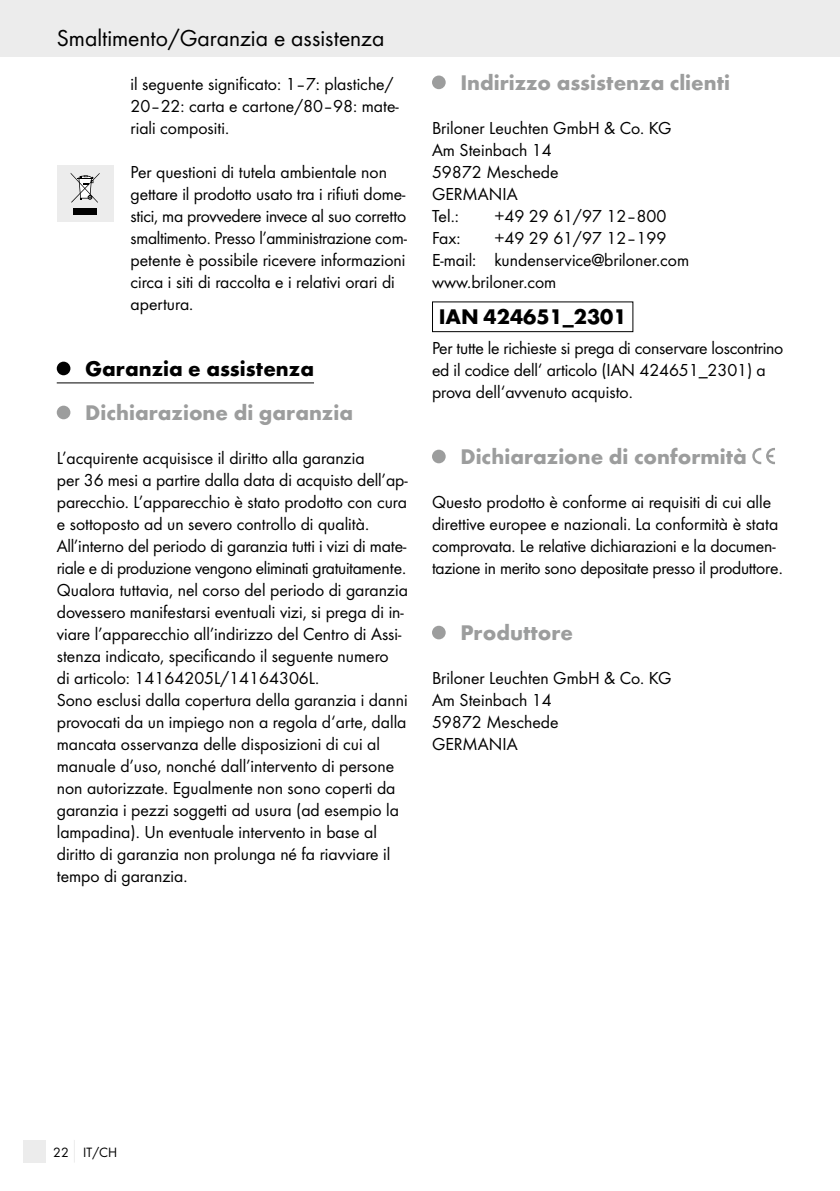
<style>
.page{position:relative;width:840px;height:1191px;background:#fff}
.page>*{position:absolute;margin:0;border:0;box-sizing:border-box;transform-origin:0 0}
.t1{font:24px "Futura Boo";color:#000}
.t2{font:700 22px "Futura";color:#9c9d9d}
.t3{font:700 22px "Futura";color:#000}
.t4{font:18px/22px "Futura Boo";color:#000}
.t5{font:14px "Futura Boo";color:#000}
</style>
<div class="page">
<div style="left:23px;top:1140px;width:22px;height:22px;background:#ececec"></div>
<svg style="left:74px;top:1140px;width:1px;height:22px"></svg>
<div style="left:0;top:0;width:839px;height:57px;background:#ececec"></div>
<hr style="left:57px;top:382px;width:257px;height:1px;background:#000">
<div style="left:57px;top:165px;width:56px;height:57px;background:#ececec"></div>
<div style="left:73px;top:209px;width:24px;height:6px;background:#000"></div>
<svg style="left:71px;top:173px;width:28px;height:30px"></svg>
<div style="left:57px;top:362px;width:13px;height:13px;background:#000;border-radius:50%"></div>
<div style="left:57px;top:406px;width:13px;height:13px;background:#9c9d9d;border-radius:50%"></div>
<div style="left:432px;top:76px;width:13px;height:13px;background:#9c9d9d;border-radius:50%"></div>
<div style="left:432px;top:301px;width:201px;height:31px;border:1px solid #000"></div>
<div style="left:432px;top:450px;width:13px;height:13px;background:#9c9d9d;border-radius:50%"></div>
<svg style="left:752px;top:448px;width:22px;height:16px"></svg>
<div style="left:432px;top:626px;width:13px;height:13px;background:#9c9d9d;border-radius:50%"></div>
<h1 class="t1" style="left:57px;top:24px;width:329px">Smaltimento/Garanzia e assistenza</h1>
<p class="t4" style="left:130px;top:73px;width:269px">il seguente significato: 1–7: plastiche/<br>20–22: carta e cartone/80–98: mate&shy;riali compositi.</p>
<p class="t4" style="left:130px;top:161px;width:278px">Per questioni di tutela ambientale non gettare il prodotto usato tra i rifiuti dome&shy;stici, ma provvedere invece al suo corretto smaltimento. Presso l’amministrazione com&shy;petente è possibile ricevere informazioni circa i siti di raccolta e i relativi orari di apertura.</p>
<p class="t3" style="left:85px;top:355px;width:230px">Garanzia e assistenza</p>
<p class="t2" style="left:85px;top:399px;width:269px">Dichiarazione di garanzia</p>
<p class="t4" style="left:57px;top:447px;width:352px">L’acquirente acquisisce il diritto alla garanzia<br>per 36 mesi a partire dalla data di acquisto dell’ap&shy;parecchio. L’apparecchio è stato prodotto con cura e sottoposto ad un severo controllo di qualità.<br>All’interno del periodo di garanzia tutti i vizi di mate&shy;riale e di produzione vengono eliminati gratuitamente.<br>Qualora tuttavia, nel corso del periodo di garanzia dovessero manifestarsi eventuali vizi, si prega di in&shy;viare l’apparecchio all’indirizzo del Centro di Assi&shy;stenza indicato, specificando il seguente numero<br>di articolo: 14164205L/14164306L.<br>Sono esclusi dalla copertura della garanzia i danni provocati da un impiego non a regola d‘arte, dalla mancata osservanza delle disposizioni di cui al manuale d’uso, nonché dall’intervento di persone non autorizzate. Egualmente non sono coperti da garanzia i pezzi soggetti ad usura (ad esempio la lampadina). Un eventuale intervento in base al diritto di garanzia non prolunga né fa riavviare il tempo di garanzia.</p>
<p class="t2" style="left:460px;top:69px;width:271px">Indirizzo assistenza clienti</p>
<p class="t4" style="left:432px;top:117px;width:241px">Briloner Leuchten GmbH &amp; Co. KG<br>Am Steinbach 14<br>59872 Meschede<br>GERMANIA<br>Tel.:</p>
<p class="t4" style="left:494px;top:205px;width:173px">+49 29 61/97 12–800</p>
<p class="t4" style="left:432px;top:227px;width:258px;text-indent:62px">+49 29 61/97 12–199<br>E-mail: kundenservice@briloner.com www.briloner.com</p>
<p class="t3" style="left:438px;top:303px;width:189px">IAN 424651_2301</p>
<p class="t4" style="left:432px;top:337px;width:352px">Per tutte le richieste si prega di conservare loscontrino ed il codice dell‘ articolo (IAN 424651_2301) a prova dell‘avvenuto acquisto.</p>
<p class="t4" style="left:432px;top:227px;width:30px">Fax:</p>
<p class="t2" style="left:460px;top:443px;width:288px">Dichiarazione di conformità</p>
<p class="t4" style="left:432px;top:491px;width:352px">Questo prodotto è conforme ai requisiti di cui alle direttive europee e nazionali. La conformità è stata comprovata. Le relative dichiarazioni e la documen&shy;tazione in merito sono depositate presso il produttore.</p>
<p class="t2" style="left:460px;top:619px;width:114px">Produttore</p>
<p class="t4" style="left:432px;top:667px;width:241px">Briloner Leuchten GmbH &amp; Co. KG<br>Am Steinbach 14<br>59872 Meschede<br>GERMANIA</p>
<p class="t5" style="left:53px;top:1143px;width:65px">22 IT/CH</p>
</div>
